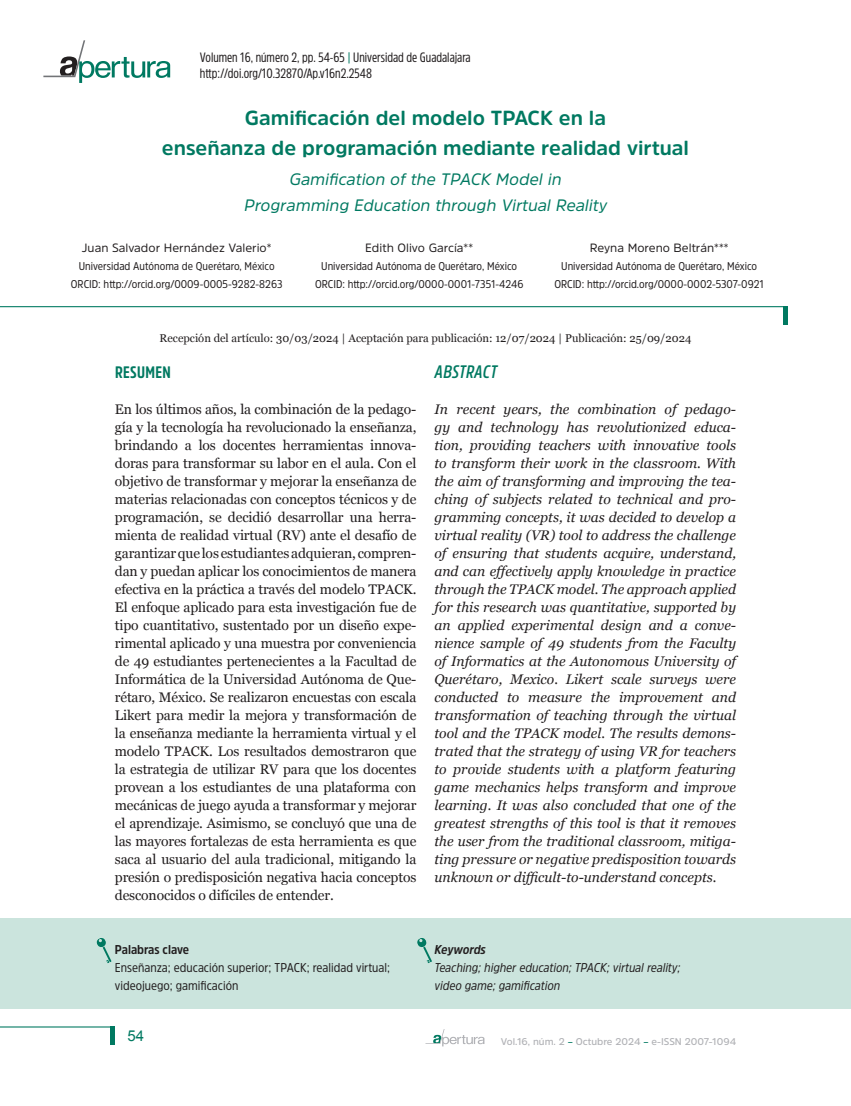
<style>
.page{position:relative;width:851px;height:1106px;background:#fff}
.page>*{position:absolute;margin:0;border:0;box-sizing:border-box;transform-origin:0 0}
.t1{font:700 20.25px/30px "Amsi Pro";color:#007961;text-align:center}
.t2{font:italic 600 18px "Amsi Pro Cond";letter-spacing:.01em;color:#007961}
.t3{font:italic 16.5px/25.5px "Amsi Pro";color:#007961;text-align:center}
.t4{font:700 16.5px "Amsi Pro Cond";letter-spacing:.02em;color:#007961}
.t5{font:15px "Arial";color:#007961}
.t6{font:13.8px/18px "Georgia";letter-spacing:-.01em;color:#221e1f;text-align:justify}
.t7{font:italic 13.8px/18px "Georgia";color:#221e1f;text-align:justify}
.t8{font:13.5px/16.5px "Amsi Pro Cond";color:#221e1f}
.t9{font:12.75px/18px "Amsi Pro Narw";color:#221e1f}
.t10{font:italic 12.75px/18px "Amsi Pro Narw";color:#221e1f}
.t11{font:700 12.75px "Amsi Pro Narw";color:#221e1f}
.t12{font:italic 700 12.75px "Amsi Pro Narw";color:#221e1f}
.t13{font:12px "Amsi Pro";color:#221e1f}
.t14{font:11.25px/18px "Amsi Pro Narw";color:#221e1f;text-align:center}
.t15{font:11.25px "Georgia";color:#221e1f}
.t16{font:600 9.75px "Amsi Pro";color:#b1b2b6}
.s1{color:#007961}
</style>
<div class="page">
<svg style="left:425px;top:1029px;width:59px;height:17px"></svg>
<hr style="left:0;top:1026px;width:114px;height:1px;background:#007961">
<div style="left:110px;top:1026px;width:5px;height:18px;background:#007961"></div>
<svg style="left:43px;top:40px;width:127px;height:43px"></svg>
<div style="left:0;top:918px;width:850px;height:90px;background:#cbe4dd"></div>
<hr style="left:0;top:306px;width:786px;height:1px;background:#007961">
<div style="left:782px;top:306px;width:5px;height:18px;background:#007961"></div>
<svg style="left:96px;top:938px;width:16px;height:25px"></svg>
<svg style="left:417px;top:938px;width:15px;height:25px"></svg>
<p class="t8" style="left:200px;top:49px;width:272px">Volumen 16, número 2, pp. 54-65 <span class="s1">|</span> Universidad de Guadalajara http://doi.org/10.32870/Ap.v16n2.2548</p>
<h1 class="t1" style="left:162px;top:103px;width:528px">Gamificación del modelo TPACK en la<br>enseñanza de programación mediante realidad virtual</h1>
<p class="t3" style="left:244px;top:166px;width:364px">Gamification of the TPACK Model in<br>Programming Education through Virtual Reality</p>
<p class="t13" style="left:82px;top:240px;width:191px">Juan Salvador Hernández Valerio*</p>
<p class="t14" style="left:71px;top:257px;width:213px">Universidad Autónoma de Querétaro, México<br>ORCID: http://orcid.org/0009-0005-9282-8263</p>
<p class="t13" style="left:365px;top:240px;width:109px">Edith Olivo García**</p>
<p class="t14" style="left:315px;top:257px;width:210px">Universidad Autónoma de Querétaro, México<br>ORCID: http://orcid.org/0000-0001-7351-4246</p>
<p class="t13" style="left:589px;top:240px;width:140px">Reyna Moreno Beltrán***</p>
<p class="t14" style="left:554px;top:257px;width:211px">Universidad Autónoma de Querétaro, México<br>ORCID: http://orcid.org/0000-0002-5307-0921</p>
<p class="t15" style="left:159px;top:330px;width:533px">Recepción del artículo: 30/03/2024 | Aceptación para publicación: 12/07/2024 | Publicación: 25/09/2024</p>
<p class="t4" style="left:115px;top:361px;width:57px">RESUMEN</p>
<p class="t6" style="left:115px;top:400px;width:303px">En los últimos años, la combinación de la pedago&shy;gía y la tecnología ha revolucionado la enseñanza, brindando a los docentes herramientas innova&shy;doras para transformar su labor en el aula. Con el objetivo de transformar y mejorar la enseñanza de materias relacionadas con conceptos técnicos y de programación, se decidió desarrollar una herra&shy;mienta de realidad virtual (RV) ante el desafío de garantizar que los estudiantes adquieran, compren&shy;dan y puedan aplicar los conocimientos de manera efectiva en la práctica a través del modelo TPACK.<br>El enfoque aplicado para esta investigación fue de tipo cuantitativo, sustentado por un diseño expe&shy;rimental aplicado y una muestra por conveniencia de 49 estudiantes pertenecientes a la Facultad de Informática de la Universidad Autónoma de Que&shy;rétaro, México. Se realizaron encuestas con escala Likert para medir la mejora y transformación de la enseñanza mediante la herramienta virtual y el modelo TPACK. Los resultados demostraron que la estrategia de utilizar RV para que los docentes provean a los estudiantes de una plataforma con mecánicas de juego ayuda a transformar y mejorar el aprendizaje. Asimismo, se concluyó que una de las mayores fortalezas de esta herramienta es que saca al usuario del aula tradicional, mitigando la presión o predisposición negativa hacia conceptos desconocidos o difíciles de entender.</p>
<h2 class="t2" style="left:434px;top:359px;width:64px">ABSTRACT</h2>
<p class="t7" style="left:434px;top:400px;width:303px">In recent years, the combination of pedago&shy;gy and technology has revolutionized educa&shy;tion, providing teachers with innovative tools to transform their work in the classroom. With the aim of transforming and improving the tea&shy;ching of subjects related to technical and pro&shy;gramming concepts, it was decided to develop a virtual reality (VR) tool to address the challenge of ensuring that students acquire, understand, and can effectively apply knowledge in practice through the TPACK model. The approach applied for this research was quantitative, supported by an applied experimental design and a conve&shy;nience sample of 49 students from the Faculty of Informatics at the Autonomous University of Querétaro, Mexico. Likert scale surveys were conducted to measure the improvement and transformation of teaching through the virtual tool and the TPACK model. The results demons&shy;trated that the strategy of using VR for teachers to provide students with a platform featuring game mechanics helps transform and improve learning. It was also concluded that one of the greatest strengths of this tool is that it removes the user from the traditional classroom, mitiga&shy;ting pressure or negative predisposition towards unknown or difficult-to-understand concepts.</p>
<p class="t11" style="left:115px;top:941px;width:76px">Palabras clave</p>
<p class="t9" style="left:115px;top:958px;width:277px">Enseñanza; educación superior; TPACK; realidad virtual; videojuego; gamificación</p>
<p class="t5" style="left:127px;top:1026px;width:18px">54</p>
<p class="t12" style="left:434px;top:941px;width:53px">Keywords</p>
<p class="t10" style="left:434px;top:958px;width:247px">Teaching; higher education; TPACK; virtual reality; video game; gamification</p>
<p class="t16" style="left:501px;top:1035px;width:237px">Vol.16, núm. 2 <span class="s1">–</span> Octubre 2024 <span class="s1">–</span> e-ISSN 2007-1094</p>
</div>
